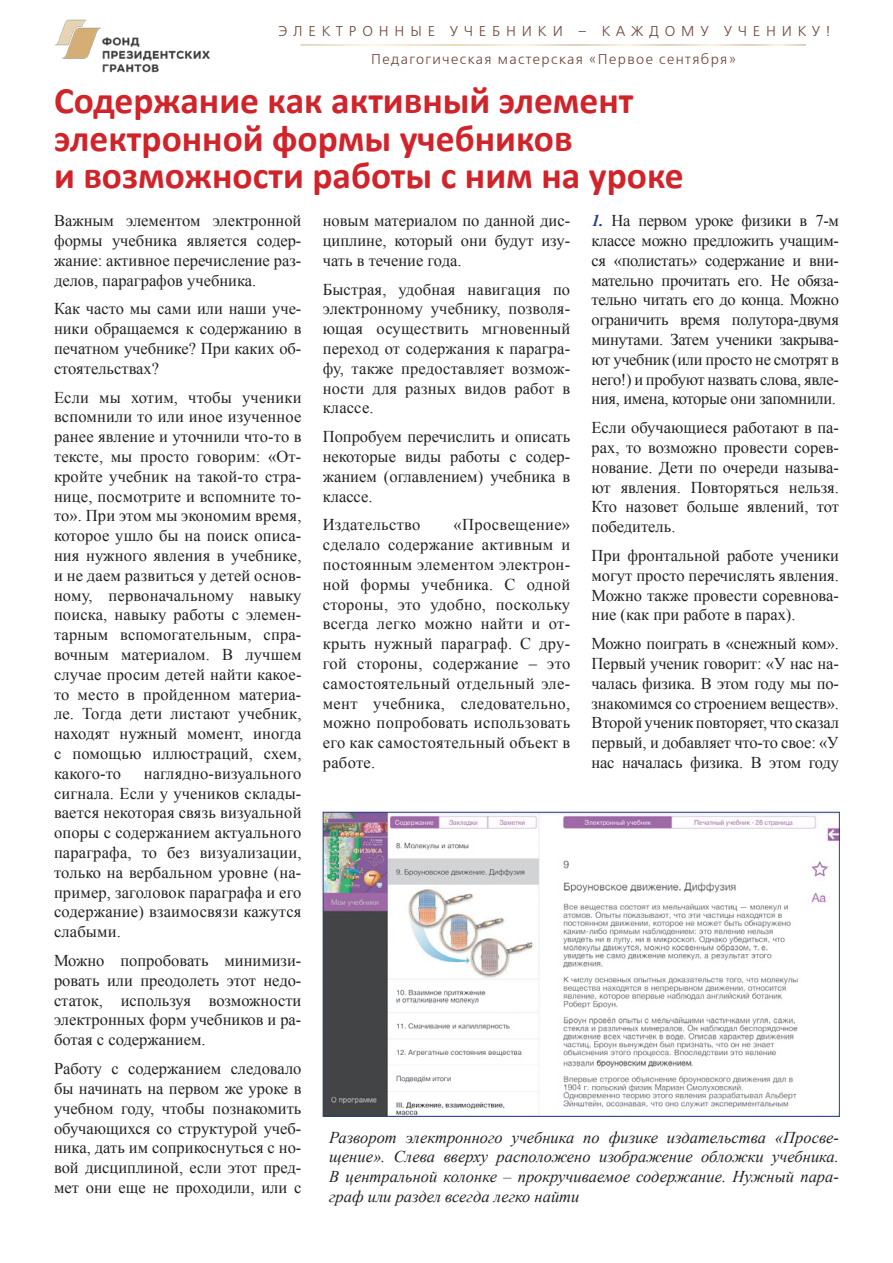
<style>
.page{position:relative;width:893px;height:1263px;background:#fff}
.page>*{position:absolute;margin:0;border:0;box-sizing:border-box;transform-origin:0 0}
.Обычный{font:700 37.5px "Calibri";color:#d1232a}
.Обычный-2{font:16.5px/19.8px "Times New Roman";color:#222;text-align:justify}
.Обычный-3{font:italic 16.5px/19.8px "Times New Roman";color:#222;text-align:justify}
.Обычный-4{font:16.5px "Times New Roman";letter-spacing:.02em;color:#222}
.t1{font:14.25px "Free Set";letter-spacing:.1em;color:#6b4234}
.t2{font:14.25px "Free Set";letter-spacing:.41em;color:#6b4234}
.s1{font-weight:700;font-style:italic;color:#253f8e}
</style>
<div class="page">
<img style="left:325px;top:814px;width:513px;height:301px">
<div style="left:323px;top:812px;width:517px;height:305px;border:1px solid #253f8e"></div>
<img style="left:55px;top:19px;width:155px;height:54px">
<p class="t2" style="left:278px;top:23px;width:553px">ЭЛЕКТРОННЫЕ УЧЕБНИКИ – КАЖДОМУ УЧЕНИКУ!</p>
<p class="t1" style="left:371px;top:50px;width:366px">Педагогическая мастерская «Первое сентября»</p>
<p class="Обычный" style="left:54px;top:77px;width:581px">Содержание как активный элемент</p>
<p class="Обычный" style="left:54px;top:114px;width:520px">электронной формы учебников</p>
<p class="Обычный" style="left:54px;top:152px;width:631px">и возможности работы с ним на уроке</p>
<p class="Обычный-2" style="left:54px;top:210px;width:249px">Важным элементом электронной формы учебника является содер&shy;жание: активное перечисление раз&shy;делов, параграфов учебника.</p>
<p class="Обычный-2" style="left:54px;top:299px;width:249px">Как часто мы сами или наши уче&shy;ники обращаемся к содержанию в печатном учебнике? При каких об&shy;стоятельствах?</p>
<p class="Обычный-2" style="left:54px;top:387px;width:249px">Если мы хотим, чтобы ученики вспомнили то или иное изученное ранее явление и уточнили что-то в тексте, мы просто говорим: «От&shy;кройте учебник на такой-то стра&shy;нице, посмотрите и вспомните то&shy;то». При этом мы экономим время, которое ушло бы на поиск описа&shy;ния нужного явления в учебнике, и не даем развиться у детей основ&shy;ному, первоначальному навыку поиска, навыку работы с элемен&shy;тарным вспомогательным, спра&shy;вочным материалом. В лучшем случае просим детей найти какое&shy;то место в пройденном материа&shy;ле. Тогда дети листают учебник, находят нужный момент, иногда с помощью иллюстраций, схем, какого-то</p>
<p class="Обычный-2" style="left:591px;top:210px;width:249px"><span class="s1">1.</span> На первом уроке физики в 7-м классе можно предложить учащим&shy;ся «полистать» содержание и вни&shy;мательно прочитать его. Не обяза&shy;тельно читать его до конца. Можно ограничить время полутора-двумя минутами. Затем ученики закрыва&shy;ют учебник (или просто не смотрят в него!) и пробуют назвать слова, явле&shy;ния, имена, которые они запомнили.</p>
<p class="Обычный-2" style="left:591px;top:417px;width:249px">Если обучающиеся работают в па&shy;рах, то возможно провести сорев&shy;нование. Дети по очереди называ&shy;ют явления. Повторяться нельзя.<br>Кто назовет больше явлений, тот победитель.</p>
<p class="Обычный-2" style="left:591px;top:545px;width:249px">При фронтальной работе ученики могут просто перечислять явления.<br>Можно также провести соревнова&shy;ние (как при работе в парах).</p>
<p class="Обычный-2" style="left:591px;top:633px;width:249px">Можно поиграть в «снежный ком».<br>Первый ученик говорит: «У нас на&shy;чалась физика. В этом году мы по&shy;знакомимся со строением веществ».<br>Второй ученик повторяет, что сказал первый, и добавляет что-то свое: «У нас началась физика. В этом году</p>
<p class="Обычный-2" style="left:323px;top:210px;width:249px">новым материалом по данной дис&shy;циплине, который они будут изу&shy;чать в течение года.</p>
<p class="Обычный-2" style="left:323px;top:279px;width:249px">Быстрая, удобная навигация по электронному учебнику, позволя&shy;ющая осуществить мгновенный переход от содержания к парагра&shy;фу, также предоставляет возмож&shy;ности для разных видов работ в классе.</p>
<p class="Обычный-2" style="left:323px;top:426px;width:249px">Попробуем перечислить и описать некоторые виды работы c содер&shy;жанием (оглавлением) учебника в классе.</p>
<p class="Обычный-4" style="left:323px;top:514px;width:99px">Издательство</p>
<p class="Обычный-2" style="left:323px;top:515px;width:249px;text-indent:131px">«Просвещение» сделало содержание активным и постоянным элементом электрон&shy;ной формы учебника. С одной стороны, это удобно, поскольку всегда легко можно найти и от&shy;крыть нужный параграф. С дру&shy;гой стороны, содержание – это самостоятельный отдельный эле&shy;мент учебника, следовательно, можно попробовать использовать его как самостоятельный объект в работе.</p>
<p class="Обычный-2" style="left:54px;top:763px;width:249px;text-indent:90px">наглядно-визуального сигнала. Если у учеников склады&shy;вается некоторая связь визуальной опоры с содержанием актуального параграфа, то без визуализации, только на вербальном уровне (на&shy;пример, заголовок параграфа и его содержание) взаимосвязи кажутся слабыми.</p>
<p class="Обычный-2" style="left:54px;top:950px;width:249px">Можно попробовать минимизи&shy;ровать или преодолеть этот недо&shy;статок, используя возможности электронных форм учебников и ра&shy;ботая с содержанием.</p>
<p class="Обычный-2" style="left:54px;top:1058px;width:249px">Работу с содержанием следовало бы начинать на первом же уроке в учебном году, чтобы познакомить обучающихся со структурой учеб&shy;ника, дать им соприкоснуться с но&shy;вой дисциплиной, если этот пред&shy;мет они еще не проходили, или с</p>
<p class="Обычный-3" style="left:329px;top:1127px;width:511px">Разворот электронного учебника по физике издательства «Просве&shy;щение». Слева вверху расположено изображение обложки учебника.<br>В центральной колонке – прокручиваемое содержание. Нужный пара&shy;граф или раздел всегда легко найти</p>
</div>
